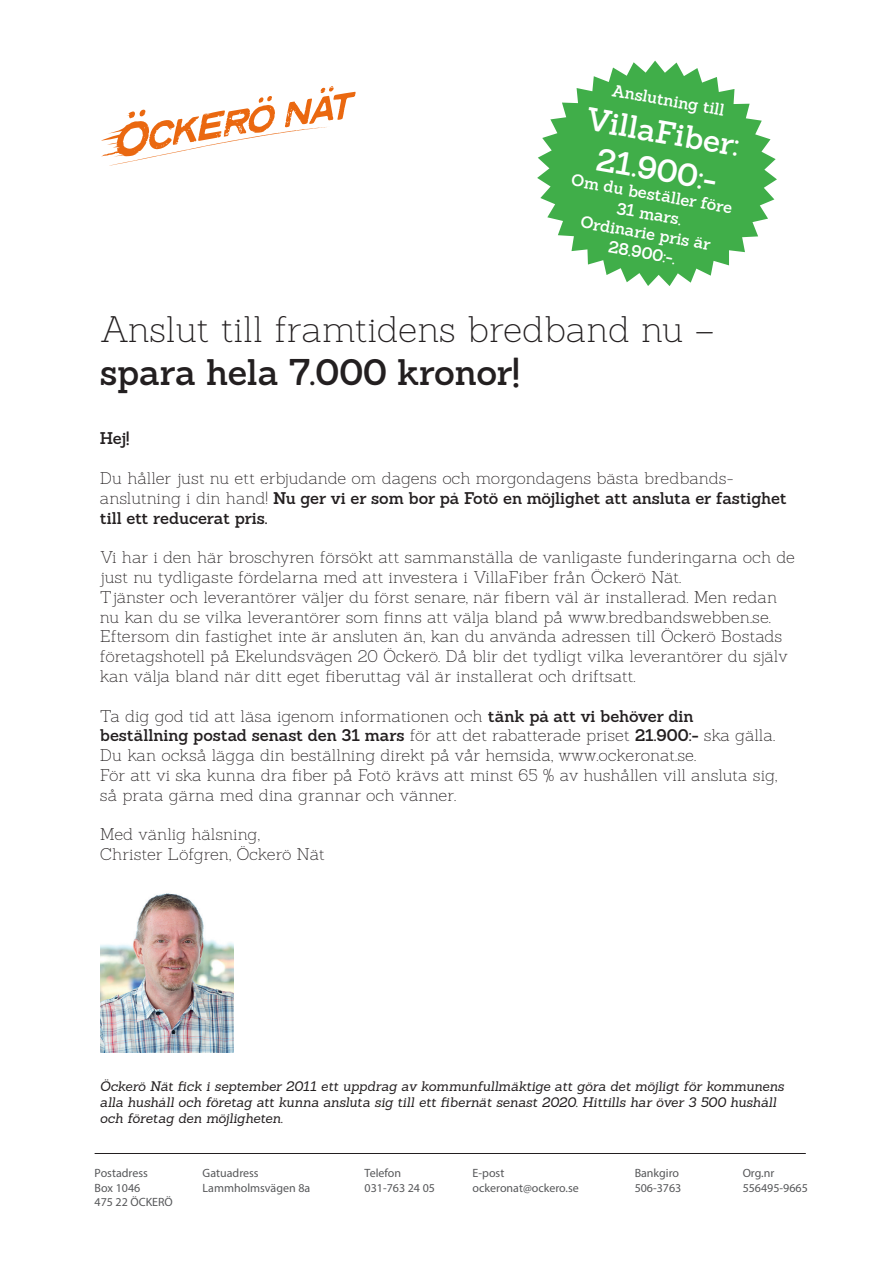
<style>
.page{position:relative;width:893px;height:1263px;background:#fff}
.page>*{position:absolute;margin:0;border:0;box-sizing:border-box;transform-origin:0 0}
.t1{font:200 36px/43.2px "Sanchez";color:#231f20}
.t2{font:600 31.5px "Sanchez";color:#fff}
.t3{font:200 16.5px/19.8px "Sanchez";color:#231f20}
.t4{font:600 16.5px/19.8px "Sanchez";letter-spacing:-.01em;color:#231f20}
.t5{font:600 16.5px "Sanchez";color:#fff}
.t6{font:italic 13.5px/16.2px "Sanchez";letter-spacing:-.005em;color:#231f20}
.t7{font:12px "Myriad Pro";color:#57585a}
.s1{font-weight:600}
.s2{font-weight:200}
</style>
<div class="page">
<svg style="left:101px;top:86px;width:255px;height:80px"></svg>
<hr style="left:95px;top:1153px;width:711px;height:1px;background:#231f20">
<svg style="left:537px;top:61px;width:240px;height:225px;fill:#40ae49"></svg>
<img style="left:101px;top:893px;width:132px;height:159px">
<p class="t5" style="left:614px;top:79px;width:115px;rotate:10deg">Anslutning till</p>
<p class="t2" style="left:590px;top:98px;width:157px;rotate:10deg">VillaFiber:</p>
<p class="t2" style="left:601px;top:138px;width:123px;rotate:10deg">21.900:-</p>
<p class="t5" style="left:573px;top:169px;width:165px;rotate:10deg">Om du beställer före</p>
<p class="t5" style="left:619px;top:197px;width:67px;rotate:10deg">31 mars.</p>
<p class="t5" style="left:583px;top:211px;width:133px;rotate:10deg">Ordinarie pris är</p>
<p class="t5" style="left:611px;top:236px;width:69px;rotate:10deg">28.900:-.</p>
<p class="t1" style="left:100px;top:307px;width:616px">Anslut till framtidens bredband nu – <span class="s1">spara hela 7.000 kronor!</span></p>
<p class="t4" style="left:100px;top:428px;width:31px">Hej!</p>
<p class="t3" style="left:100px;top:468px;width:635px">Du håller just nu ett erbjudande om dagens och morgondagens bästa bredbands-</p>
<p class="t4" style="left:100px;top:488px;width:688px"><span class="s2">anslutning i din hand!</span> Nu ger vi er som bor på Fotö en möjlighet att ansluta er fastighet till ett reducerat pris.</p>
<p class="t3" style="left:100px;top:547px;width:696px">Vi har i den här broschyren försökt att sammanställa de vanligaste funderingarna och de just nu tydligaste fördelarna med att investera i VillaFiber från Öckerö Nät.<br>Tjänster och leverantörer väljer du först senare, när fibern väl är installerad. Men redan nu kan du se vilka leverantörer som finns att välja bland på www.bredbandswebben.se.<br>Eftersom din fastighet inte är ansluten än, kan du använda adressen till Öckerö Bostads företagshotell på Ekelundsvägen 20 Öckerö. Då blir det tydligt vilka leverantörer du själv kan välja bland när ditt eget fiberuttag väl är installerat och driftsatt.</p>
<p class="t3" style="left:100px;top:706px;width:677px">Ta dig god tid att läsa igenom informationen och <span class="s1">tänk på att vi behöver din beställning postad senast den 31 mars</span> för att det rabatterade priset <span class="s1">21.900:-</span> ska gälla.</p>
<p class="t3" style="left:100px;top:745px;width:598px">Du kan också lägga din beställning direkt på vår hemsida, www.ockeronat.se.</p>
<p class="t3" style="left:100px;top:765px;width:679px">För att vi ska kunna dra fiber på Fotö krävs att minst 65 % av hushållen vill ansluta sig, så prata gärna med dina grannar och vänner.</p>
<p class="t3" style="left:100px;top:825px;width:161px">Med vänlig hälsning,</p>
<p class="t3" style="left:100px;top:844px;width:226px">Christer Löfgren, Öckerö Nät</p>
<p class="t6" style="left:100px;top:1077px;width:686px">Öckerö Nät fick i september 2011 ett uppdrag av kommunfullmäktige att göra det möjligt för kommunens alla hushåll och företag att kunna ansluta sig till ett fibernät senast 2020. Hittills har över 3 500 hushåll och företag den möjligheten.</p>
<p class="t7" style="left:95px;top:1166px;width:55px">Postadress</p>
<p class="t7" style="left:203px;top:1166px;width:58px">Gatuadress</p>
<p class="t7" style="left:365px;top:1166px;width:38px">Telefon</p>
<p class="t7" style="left:473px;top:1166px;width:33px">E-post</p>
<p class="t7" style="left:635px;top:1166px;width:46px">Bankgiro</p>
<p class="t7" style="left:743px;top:1166px;width:33px">Org.nr</p>
<p class="t7" style="left:95px;top:1180px;width:47px">Box 1046</p>
<p class="t7" style="left:203px;top:1180px;width:109px">Lammholmsvägen 8a</p>
<p class="t7" style="left:365px;top:1180px;width:72px">031-763 24 05</p>
<p class="t7" style="left:473px;top:1180px;width:108px">ockeronat@ockero.se</p>
<p class="t7" style="left:635px;top:1180px;width:48px">506-3763</p>
<p class="t7" style="left:743px;top:1180px;width:67px">556495-9665</p>
<p class="t7" style="left:95px;top:1195px;width:80px">475 22 ÖCKERÖ</p>
</div>
